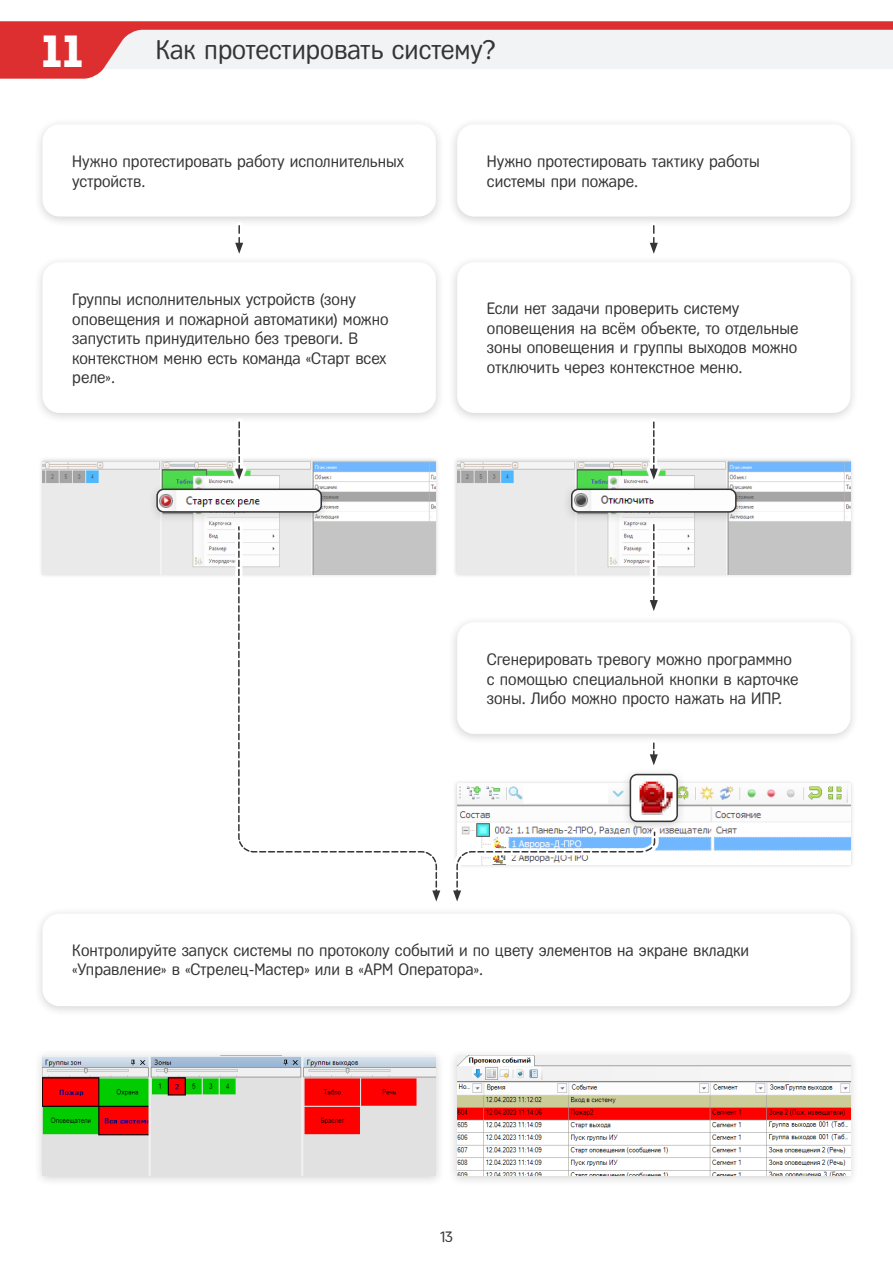
<style>
.page{position:relative;width:893px;height:1263px;background:#fff}
.page>*{position:absolute;margin:0;border:0;box-sizing:border-box;transform-origin:0 0}
.номер_раздела{font:45px "Intro";color:#fff}
.t1{font:27px "Fregat";color:#363536}
.Текст_по_левому_краю{font:16.5px/19.5px "Fregat";color:#363536}
.t2{font:15px "Fregat";color:#363536}
</style>
<div class="page">
<svg style="left:0;top:21px;width:893px;height:58px;fill:#f2f3f4"></svg>
<div style="left:34px;top:118px;width:411px;height:110px;background:#231f20;opacity:.2"></div>
<div style="left:43px;top:124px;width:393px;height:93px;background:#fff;border-radius:17px"></div>
<div style="left:34px;top:255px;width:411px;height:169px;background:#231f20;opacity:.2"></div>
<div style="left:43px;top:262px;width:393px;height:151px;background:#fff;border-radius:17px"></div>
<div style="left:34px;top:907px;width:826px;height:110px;background:#231f20;opacity:.2"></div>
<div style="left:43px;top:914px;width:807px;height:92px;background:#fff;border-radius:17px"></div>
<div style="left:448px;top:255px;width:412px;height:169px;background:#231f20;opacity:.2"></div>
<div style="left:457px;top:262px;width:393px;height:151px;background:#fff;border-radius:17px"></div>
<div style="left:448px;top:118px;width:412px;height:110px;background:#231f20;opacity:.2"></div>
<div style="left:457px;top:124px;width:393px;height:93px;background:#fff;border-radius:17px"></div>
<div style="left:448px;top:615px;width:412px;height:130px;background:#231f20;opacity:.2"></div>
<div style="left:457px;top:622px;width:393px;height:112px;background:#fff;border-radius:17px"></div>
<div style="left:38px;top:456px;width:403px;height:122px;background:#efefef"></div>
<img style="left:43px;top:461px;width:393px;height:107px">
<div style="left:452px;top:456px;width:403px;height:122px;background:#231f20;opacity:.3"></div>
<img style="left:457px;top:461px;width:393px;height:113px">
<div style="left:452px;top:779px;width:403px;height:90px;background:#231f20;opacity:.3"></div>
<img style="left:457px;top:786px;width:393px;height:65px">
<div style="left:621px;top:767px;width:66px;height:66px;background:#231f20;opacity:.2"></div>
<img style="left:630px;top:774px;width:47px;height:47px">
<div style="left:630px;top:774px;width:48px;height:48px;border:2px solid #363536;border-radius:7px"></div>
<div style="left:147px;top:482px;width:184px;height:42px;background:#231f20;opacity:.2"></div>
<img style="left:157px;top:489px;width:164px;height:23px">
<div style="left:156px;top:488px;width:166px;height:25px;border:2px solid #363536;border-radius:7px"></div>
<div style="left:562px;top:482px;width:184px;height:42px;background:#231f20;opacity:.2"></div>
<img style="left:572px;top:489px;width:164px;height:23px">
<div style="left:571px;top:488px;width:166px;height:25px;border:2px solid #363536;border-radius:7px"></div>
<div style="left:232px;top:222px;width:14px;height:35px;background:#fff"></div>
<svg style="left:235px;top:226px;width:8px;height:28px"></svg>
<div style="left:232px;top:418px;width:14px;height:65px;background:#fff"></div>
<svg style="left:235px;top:422px;width:8px;height:58px"></svg>
<div style="left:647px;top:418px;width:14px;height:65px;background:#fff"></div>
<svg style="left:650px;top:422px;width:8px;height:58px"></svg>
<div style="left:647px;top:521px;width:14px;height:93px;background:#fff"></div>
<svg style="left:650px;top:525px;width:8px;height:86px"></svg>
<div style="left:647px;top:739px;width:14px;height:29px;background:#fff"></div>
<svg style="left:650px;top:743px;width:8px;height:22px"></svg>
<div style="left:647px;top:222px;width:14px;height:35px;background:#fff"></div>
<svg style="left:650px;top:226px;width:8px;height:28px"></svg>
<div style="left:448px;top:1049px;width:412px;height:137px;background:#231f20;opacity:.2"></div>
<img style="left:457px;top:1056px;width:393px;height:119px">
<div style="left:34px;top:1049px;width:411px;height:137px;background:#231f20;opacity:.2"></div>
<img style="left:43px;top:1056px;width:393px;height:119px">
<svg style="left:456px;top:828px;width:202px;height:74px"></svg>
<svg style="left:453px;top:831px;width:203px;height:70px"></svg>
<div style="left:235px;top:523px;width:208px;height:381px;background:#fff"></div>
<svg style="left:238px;top:525px;width:200px;height:347px"></svg>
<svg style="left:432px;top:872px;width:8px;height:29px"></svg>
<p class="номер_раздела" style="left:43px;top:24px;width:42px">11</p>
<p class="t1" style="left:156px;top:35px;width:341px">Как протестировать систему?</p>
<p class="Текст_по_левому_краю" style="left:72px;top:152px;width:333px">Нужно протестировать работу исполнительных устройств.</p>
<p class="Текст_по_левому_краю" style="left:72px;top:290px;width:318px">Группы исполнительных устройств (зону оповещения и пожарной автоматики) можно запустить принудительно без тревоги. В контекстном меню есть команда «Старт всех реле».</p>
<p class="Текст_по_левому_краю" style="left:487px;top:152px;width:274px">Нужно протестировать тактику работы системы при пожаре.</p>
<p class="Текст_по_левому_краю" style="left:487px;top:299px;width:313px">Если нет задачи проверить систему оповещения на всём объекте, то отдельные зоны оповещения и группы выходов можно отключить через контекстное меню.</p>
<p class="Текст_по_левому_краю" style="left:487px;top:650px;width:313px">Сгенерировать тревогу можно программно с помощью специальной кнопки в карточке зоны. Либо можно просто нажать на ИПР.</p>
<p class="Текст_по_левому_краю" style="left:72px;top:940px;width:678px">Контролируйте запуск системы по протоколу событий и по цвету элементов на экране вкладки «Управление» в «Стрелец-Мастер» или в «АРМ Оператора».</p>
<p class="t2" style="left:440px;top:1228px;width:14px">13</p>
</div>
